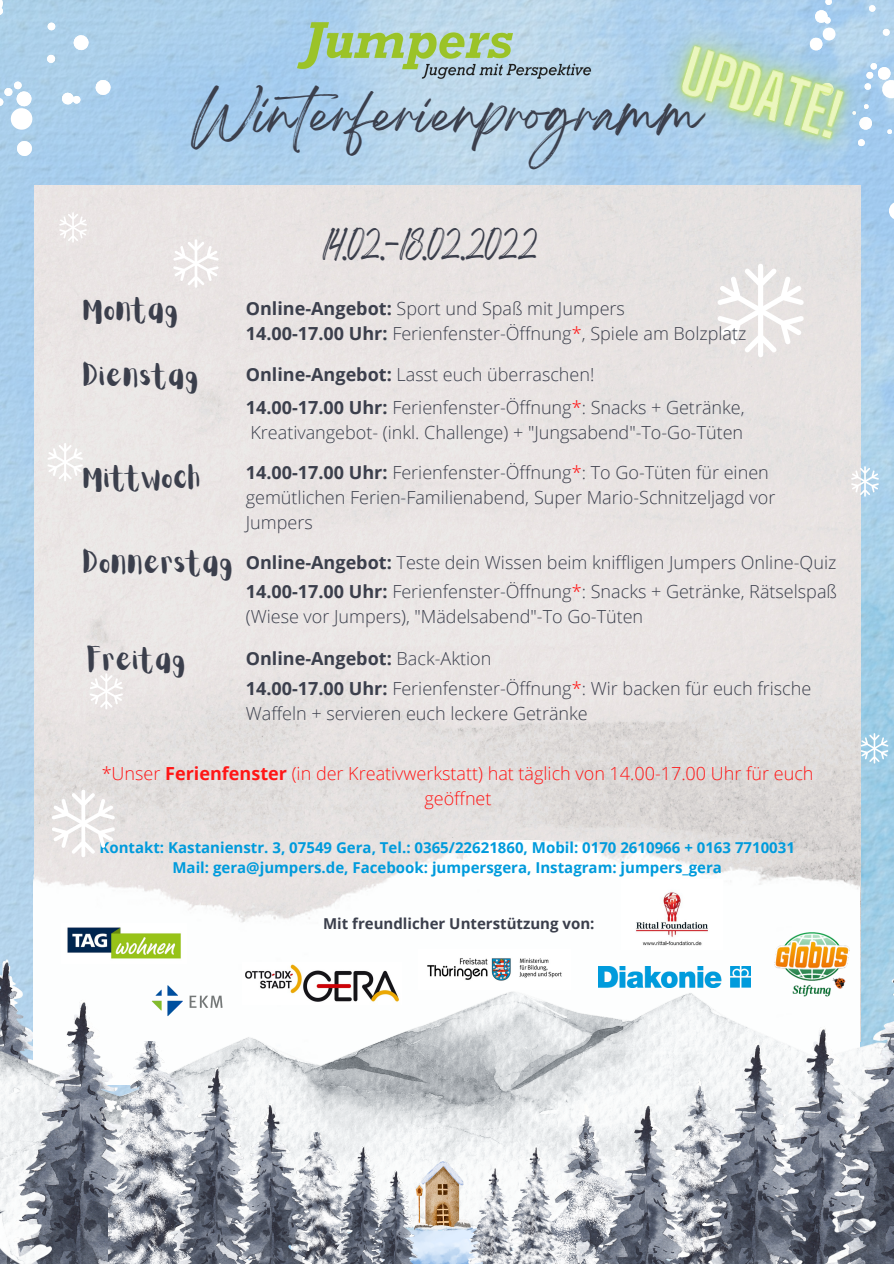
<style>
.page{position:relative;width:894px;height:1264px;background:#fff}
.page>*{position:absolute;margin:0;border:0;box-sizing:border-box;transform-origin:0 0}
.t1{font:45.45px "Breathing";color:#3b3f4c}
.t2{font:30.45px "Breathing";color:#3b3f4c}
.t3{font:25.5px "Aloja Extended";color:#3b3f4c}
.t4{font:300 18px/24.8px "Open Sans";color:#3b3f4c}
.t5{font:300 18px/24.8px "Open Sans";color:#ff1616;text-align:center}
.t6{font:700 18px "Open Sans";color:#3b3f4c}
.t7{font:700 15px/20.2px "Open Sans";color:#009bdc;text-align:center}
.t8{font:700 15px "Open Sans";color:#3b3f4c}
.s1{font-weight:700}
.s2{color:#ff1616}
.s3{font-weight:300}
</style>
<div class="page">
<img style="left:0;top:0;width:893px;height:959px">
<img style="left:34px;top:185px;width:826px;height:757px">
<img style="left:0;top:959px;width:33px;height:32px">
<img style="left:34px;top:840px;width:825px;height:148px">
<img style="left:0;top:991px;width:806px;height:179px">
<img style="left:0;top:999px;width:145px;height:264px">
<img style="left:521px;top:1103px;width:51px;height:160px">
<img style="left:109px;top:1041px;width:92px;height:222px">
<img style="left:322px;top:1132px;width:30px;height:131px">
<img style="left:731px;top:1026px;width:75px;height:16px">
<img style="left:808px;top:942px;width:85px;height:321px">
<img style="left:664px;top:1079px;width:19px;height:24px">
<img style="left:572px;top:1103px;width:111px;height:160px">
<img style="left:683px;top:1042px;width:125px;height:221px">
<img style="left:501px;top:1146px;width:58px;height:117px">
<img style="left:165px;top:1067px;width:88px;height:196px">
<img style="left:234px;top:1103px;width:88px;height:160px">
<img style="left:418px;top:1230px;width:42px;height:33px">
<img style="left:332px;top:1146px;width:52px;height:117px">
<img style="left:364px;top:1170px;width:54px;height:93px">
<img style="left:460px;top:1167px;width:58px;height:96px">
<img style="left:414px;top:1161px;width:59px;height:69px">
<svg style="left:90px;top:673px;width:33px;height:36px"></svg>
<svg style="left:860px;top:733px;width:28px;height:30px"></svg>
<svg style="left:0;top:193px;width:3px;height:21px"></svg>
<svg style="left:70px;top:32px;width:22px;height:21px"></svg>
<svg style="left:59px;top:90px;width:23px;height:19px"></svg>
<svg style="left:45px;top:53px;width:12px;height:12px"></svg>
<svg style="left:46px;top:21px;width:11px;height:11px"></svg>
<svg style="left:0;top:80px;width:37px;height:79px"></svg>
<svg style="left:92px;top:77px;width:22px;height:21px"></svg>
<svg style="left:0;top:0;width:8px;height:37px"></svg>
<svg style="left:47px;top:443px;width:36px;height:38px"></svg>
<svg style="left:716px;top:264px;width:88px;height:93px"></svg>
<img style="left:297px;top:12px;width:289px;height:77px">
<img style="left:61px;top:923px;width:125px;height:40px">
<img style="left:243px;top:962px;width:158px;height:42px">
<img style="left:418px;top:949px;width:152px;height:39px">
<img style="left:621px;top:879px;width:101px;height:71px">
<img style="left:146px;top:980px;width:84px;height:41px">
<img style="left:772px;top:931px;width:78px;height:65px">
<img style="left:598px;top:966px;width:152px;height:21px">
<svg style="left:51px;top:789px;width:64px;height:68px"></svg>
<svg style="left:850px;top:466px;width:28px;height:30px"></svg>
<svg style="left:173px;top:239px;width:46px;height:49px"></svg>
<svg style="left:59px;top:212px;width:28px;height:31px"></svg>
<img style="left:586px;top:0;width:307px;height:239px">
<p class="t1" style="left:192px;top:101px;width:510px">Winterferienprogramm</p>
<p class="t2" style="left:323px;top:232px;width:216px">14.02.-18.02.2022</p>
<p class="t3" style="left:84px;top:299px;width:97px">Montag</p>
<p class="t3" style="left:84px;top:364px;width:117px">Dienstag</p>
<p class="t3" style="left:84px;top:467px;width:120px">Mittwoch</p>
<p class="t3" style="left:84px;top:552px;width:152px">Donnerstag</p>
<p class="t3" style="left:87px;top:648px;width:101px">Freitag</p>
<p class="t4" style="left:246px;top:296px;width:380px"><span class="s1">Online-Angebot:</span> Sport und Spaß mit Jumpers</p>
<p class="t4" style="left:246px;top:321px;width:502px"><span class="s1">14.00-17.00 Uhr:</span> Ferienfenster-Öffnung<span class="s2">*</span>, Spiele am Bolzplatz</p>
<p class="t4" style="left:246px;top:362px;width:350px"><span class="s1">Online-Angebot:</span> Lasst euch überraschen!</p>
<p class="t4" style="left:246px;top:395px;width:500px"><span class="s1">14.00-17.00 Uhr:</span> Ferienfenster-Öffnung<span class="s2">*</span>: Snacks + Getränke,<br>Kreativangebot- (inkl. Challenge) + "Jungsabend"-To-Go-Tüten</p>
<p class="t4" style="left:246px;top:460px;width:531px"><span class="s1">14.00-17.00 Uhr:</span> Ferienfenster-Öffnung<span class="s2">*</span>: To Go-Tüten für einen gemütlichen Ferien-Familienabend, Super Mario-Schnitzeljagd vor<br>Jumpers</p>
<p class="t4" style="left:246px;top:549px;width:592px"><span class="s1">Online-Angebot:</span> Teste dein Wissen beim kniffligen Jumpers Online-Quiz</p>
<p class="t4" style="left:246px;top:579px;width:592px"><span class="s1">14.00-17.00 Uhr:</span> Ferienfenster-Öffnung<span class="s2">*</span>: Snacks + Getränke, Rätselspaß (Wiese vor Jumpers), "Mädelsabend"-To Go-Tüten</p>
<p class="t6" style="left:246px;top:646px;width:247px">Online-Angebot: <span class="s3">Back-Aktion</span></p>
<p class="t4" style="left:246px;top:675px;width:567px"><span class="s1">14.00-17.00 Uhr:</span> Ferienfenster-Öffnung<span class="s2">*</span>: Wir backen für euch frische<br>Waffeln + servieren euch leckere Getränke</p>
<p class="t5" style="left:102px;top:761px;width:713px">*Unser <span class="s1">Ferienfenster</span> (in der Kreativwerkstatt) hat täglich von 14.00-17.00 Uhr für euch geöffnet</p>
<p class="t7" style="left:99px;top:837px;width:697px">Kontakt: Kastanienstr. 3, 07549 Gera, Tel.: 0365/22621860, Mobil: 0170 2610966 + 0163 7710031<br>Mail: gera@jumpers.de, Facebook: jumpersgera, Instagram: jumpers_gera</p>
<p class="t8" style="left:323px;top:912px;width:273px">Mit freundlicher Unterstützung von:</p>
</div>
